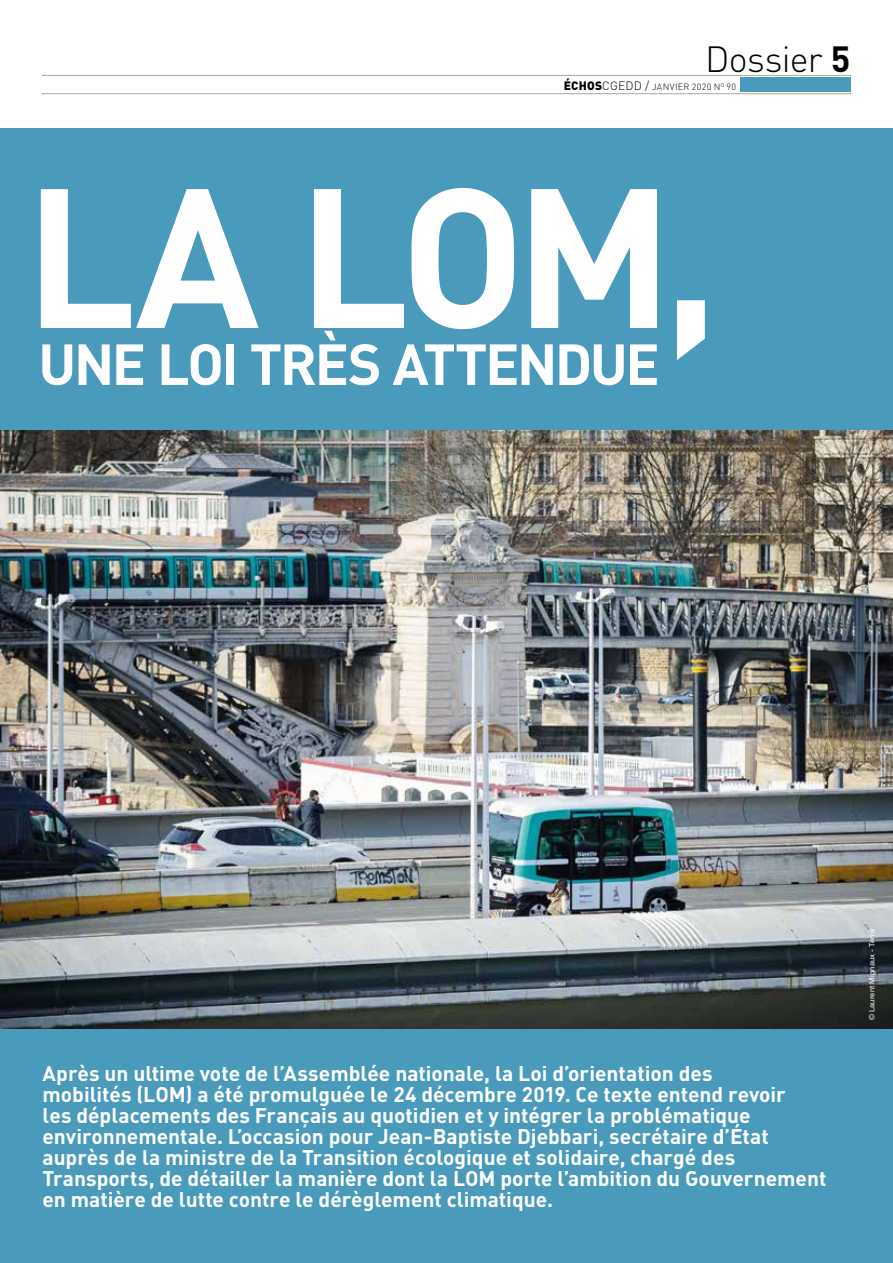
<style>
.page{position:relative;width:893px;height:1263px;background:#fff}
.page>*{position:absolute;margin:0;border:0;box-sizing:border-box;transform-origin:0 0}
.t1{font:700 195px "DIN";color:#fff}
.t2{font:700 57px "DIN";letter-spacing:-.045em;color:#fff}
.t3{font:300 36px "DIN";letter-spacing:-.02em;color:#000}
.t4{font:700 21px/21px "DIN";color:#fff}
.t5{font:300 9px "DIN";letter-spacing:.045em;color:#000}
.t6{font:7.5px "Helvetica Neue LT Std";letter-spacing:.02em;color:#fff}
.s1{font-weight:700}
.s2{font-weight:900;font-size:12px}
.s3{font-size:12px}
</style>
<div class="page">
<img style="left:0;top:429px;width:893px;height:600px">
<div style="left:0;top:128px;width:893px;height:301px;background:#499abb"></div>
<div style="left:0;top:1029px;width:893px;height:234px;background:#499abb"></div>
<div style="left:740px;top:77px;width:110px;height:15px;background:#499abb"></div>
<svg style="left:43px;top:75px;width:808px;height:1px"></svg>
<svg style="left:43px;top:94px;width:808px;height:1px"></svg>
<h3 class="t3" style="left:705px;top:37px;width:147px">Dossier <span class="s1">5</span></h3>
<p class="t5" style="left:564px;top:81px;width:174px"><span class="s2">ÉCHOS</span><span class="s3">CGEDD /</span> JANVIER 2020 N<sup>O</sup> 90</p>
<h1 class="t1" style="left:25px;top:130px;width:695px">LA LOM,</h1>
<h2 class="t2" style="left:38px;top:327px;width:623px">UNE LOI TRÈS ATTENDUE</h2>
<p class="t4" style="left:43px;top:1061px;width:785px">Après un ultime vote de l’Assemblée nationale, la Loi d’orientation des<br>mobilités (LOM) a été promulguée le 24 décembre 2019. Ce texte entend revoir<br>les déplacements des Français au quotidien et y intégrer la problématique environnementale. L’occasion pour Jean-Baptiste Djebbari, secrétaire d’État auprès de la ministre de la Transition écologique et solidaire, chargé des Transports, de détailler la manière dont la LOM porte l’ambition du Gouvernement en matière de lutte contre le dérèglement climatique.</p>
<p class="t6" style="left:867px;top:1020px;width:93px;rotate:-90deg">© Laurent Mignaux - Terra</p>
</div>
